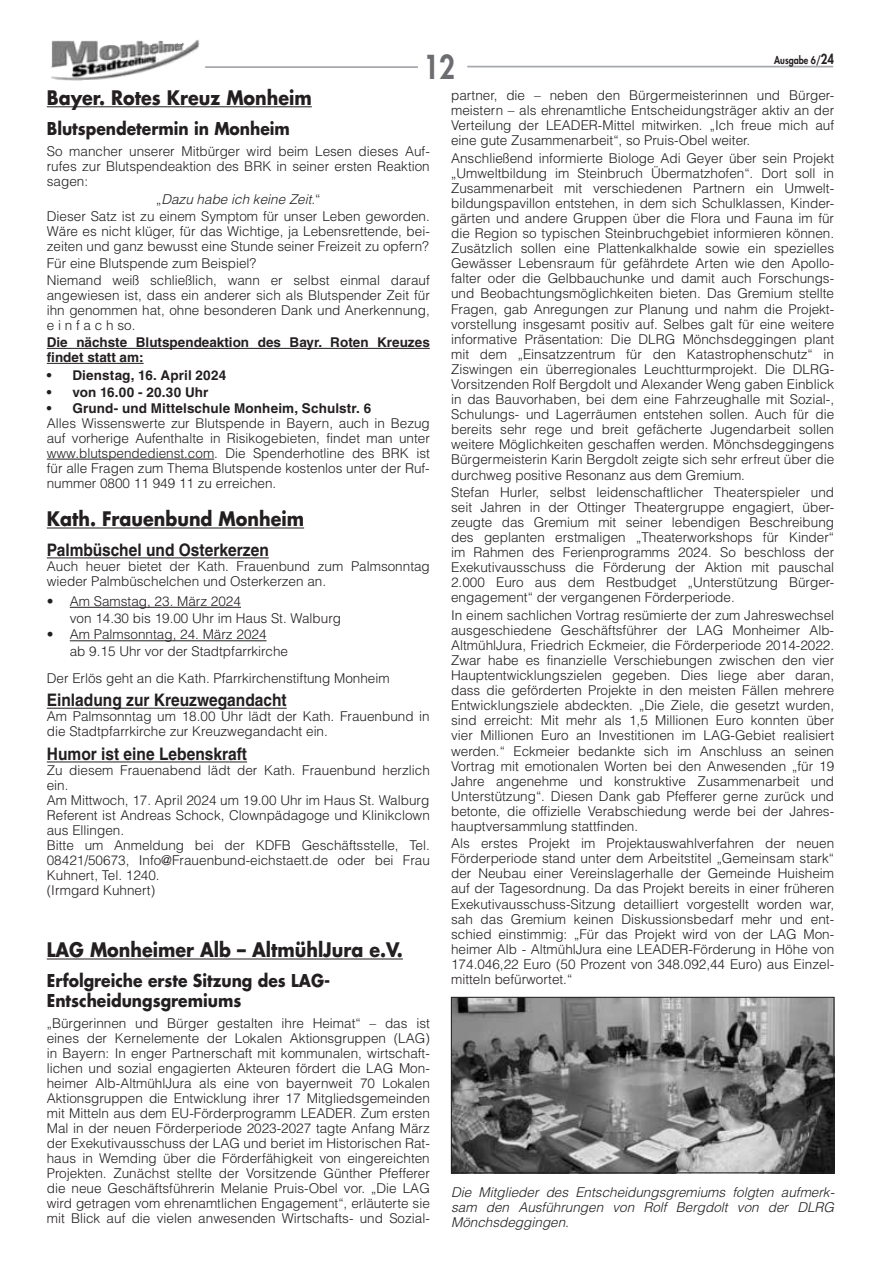
<style>
.page{position:relative;width:881px;height:1263px;background:#fff}
.page>*{position:absolute;margin:0;border:0;box-sizing:border-box;transform-origin:0 0}
.t1{font:800 32.1px "Futura LT";color:#6c6d70;scale:.85 1}
.t2{font:700 19.5px "Futura LT";color:#231f20;scale:.9 1}
.t3{font:700 17.25px/19.5px "Futura LT";color:#231f20;scale:.9 1}
.t4{font:700 17.25px "Helvetica LT";color:#231f20;scale:.9 1}
.t5{font:300 13.5px/15.1px "Helvetica LT";color:#231f20}
.t6{font:700 13.5px/15px "Helvetica LT";color:#231f20}
.t7{font:italic 300 13.5px/15.1px "Helvetica LT";color:#231f20;text-align:justify}
.t8{font:800 10.5px "Futura LT";color:#231f20;scale:.85 1}
.s1{font-size:13.5px}
.s2{font-style:italic}
</style>
<div class="page">
<img style="left:51px;top:40px;width:148px;height:41px">
<hr style="left:205px;top:66px;width:213px;height:2px;background:#a8a9ad">
<hr style="left:467px;top:66px;width:365px;height:1px;background:#a8a9ad">
<img style="left:453px;top:999px;width:378px;height:172px">
<div style="left:451px;top:997px;width:382px;height:176px;border:1px solid #231f20"></div>
<hr style="left:47px;top:106px;width:265px;height:1px;background:#231f20">
<hr style="left:47px;top:348px;width:382px;height:1px;background:#231f20">
<hr style="left:47px;top:363px;width:97px;height:1px;background:#231f20">
<hr style="left:47px;top:459px;width:167px;height:1px;background:#231f20">
<hr style="left:47px;top:527px;width:257px;height:1px;background:#231f20">
<hr style="left:47px;top:557px;width:222px;height:1px;background:#231f20">
<hr style="left:47px;top:708px;width:239px;height:1px;background:#231f20">
<hr style="left:47px;top:761px;width:200px;height:1px;background:#231f20">
<hr style="left:47px;top:958px;width:356px;height:1px;background:#231f20">
<hr style="left:70px;top:607px;width:171px;height:1px;background:#231f20">
<hr style="left:70px;top:640px;width:196px;height:1px;background:#231f20">
<h1 class="t1" style="left:423px;top:46px;width:39px">12</h1>
<p class="t8" style="left:774px;top:53px;width:72px">Ausgabe 6/<span class="s1">24</span></p>
<p class="t5" style="left:451px;top:88px;width:384px;text-align:justify">partner, die – neben den Bürgermeisterinnen und Bürger&shy;meistern – als ehrenamtliche Entscheidungsträger aktiv an der Verteilung der LEADER-Mittel mitwirken. „Ich freue mich auf eine gute Zusammenarbeit“, so Pruis-Obel weiter.</p>
<p class="t5" style="left:451px;top:150px;width:384px">Anschließend informierte Biologe Adi Geyer über sein Projekt „Umweltbildung im Steinbruch Übermatzhofen“. Dort soll in Zusammenarbeit mit verschiedenen Partnern ein Umwelt&shy;bildungspavillon entstehen, in dem sich Schulklassen, Kinder&shy;gärten und andere Gruppen über die Flora und Fauna im für die Region so typischen Steinbruchgebiet informieren können.<br>Zusätzlich sollen eine Plattenkalkhalde sowie ein spezielles Gewässer Lebensraum für gefährdete Arten wie den Apollo&shy;falter oder die Gelbbauchunke und damit auch Forschungs&shy;und Beobachtungsmöglichkeiten bieten. Das Gremium stellte Fragen, gab Anregungen zur Planung und nahm die Projekt&shy;vorstellung insgesamt positiv auf. Selbes galt für eine weitere informative Präsentation: Die DLRG Mönchsdeggingen plant mit dem „Einsatzzentrum für den Katastrophenschutz“ in Ziswingen ein überregionales Leuchtturmprojekt. Die DLRG-Vorsitzenden Rolf Bergdolt und Alexander Weng gaben Einblick in das Bauvorhaben, bei dem eine Fahrzeughalle mit Sozial-, Schulungs- und Lagerräumen entstehen sollen. Auch für die bereits sehr rege und breit gefächerte Jugendarbeit sollen weitere Möglichkeiten geschaffen werden. Mönchsdeggingens Bürgermeisterin Karin Bergdolt zeigte sich sehr erfreut über die durchweg positive Resonanz aus dem Gremium.</p>
<p class="t5" style="left:451px;top:484px;width:384px;text-align:justify">Stefan Hurler, selbst leidenschaftlicher Theaterspieler und seit Jahren in der Ottinger Theatergruppe engagiert, über&shy;zeugte das Gremium mit seiner lebendigen Beschreibung des geplanten erstmaligen „Theaterworkshops für Kinder“ im Rahmen des Ferienprogramms 2024. So beschloss der Exekutivausschuss die Förderung der Aktion mit pauschal</p>
<p class="t5" style="left:451px;top:575px;width:384px">2. 000 Euro aus dem Restbudget „Unterstützung Bürger&shy;engagement“ der vergangenen Förderperiode.</p>
<p class="t5" style="left:451px;top:607px;width:384px">In einem sachlichen Vortrag resümierte der zum Jahreswechsel ausgeschiedene Geschäftsführer der LAG Monheimer Alb-AltmühlJura, Friedrich Eckmeier, die Förderperiode 2014-2022.<br>Zwar habe es finanzielle Verschiebungen zwischen den vier Hauptentwicklungszielen gegeben. Dies liege aber daran, dass die geförderten Projekte in den meisten Fällen mehrere Entwicklungsziele abdeckten. „Die Ziele, die gesetzt wurden, sind erreicht: Mit mehr als 1,5 Millionen Euro konnten über vier Millionen Euro an Investitionen im LAG-Gebiet realisiert werden. “ Eckmeier bedankte sich im Anschluss an seinen Vortrag mit emotionalen Worten bei den Anwesenden „für 19<br>Jahre angenehme und konstruktive Zusammenarbeit und Unterstützung“. Diesen Dank gab Pfefferer gerne zurück und betonte, die offizielle Verabschiedung werde bei der Jahres&shy;hauptversammlung stattfinden.</p>
<p class="t5" style="left:451px;top:836px;width:384px;text-align:justify">Als erstes Projekt im Projektauswahlverfahren der neuen Förderperiode stand unter dem Arbeitstitel „Gemeinsam stark“ der Neubau einer Vereinslagerhalle der Gemeinde Huisheim auf der Tagesordnung. Da das Projekt bereits in einer früheren Exekutivausschuss-Sitzung detailliert vorgestellt worden war, sah das Gremium keinen Diskussionsbedarf mehr und ent&shy;schied einstimmig: „Für das Projekt wird von der LAG Mon&shy;heimer Alb - AltmühlJura eine LEADER-Förderung in Höhe von 174. 046,22 Euro (50 Prozent von 348. 092,44 Euro) aus Einzel&shy;mitteln befürwortet. “</p>
<h2 class="t2" style="left:47px;top:85px;width:296px">Bayer. Rotes Kreuz Monheim</h2>
<p class="t3" style="left:47px;top:119px;width:271px">Blutspendetermin in Monheim</p>
<p class="t5" style="left:47px;top:144px;width:384px;text-align:justify">So mancher unserer Mitbürger wird beim Lesen dieses Auf&shy;rufes zur Blutspendeaktion des BRK in seiner ersten Reaktion sagen:</p>
<p class="t5" style="left:47px;top:190px;width:381px;line-height:17.1px;text-align:center">„<span class="s2">Dazu habe ich keine Zeit</span>. “<br>Dieser Satz ist zu einem Symptom für unser Leben geworden.</p>
<p class="t5" style="left:47px;top:223px;width:384px">Wäre es nicht klüger, für das Wichtige, ja Lebensrettende, bei&shy;zeiten und ganz bewusst eine Stunde seiner Freizeit zu opfern?</p>
<p class="t5" style="left:47px;top:254px;width:384px;line-height:17.1px">Für eine Blutspende zum Beispiel?<br>Niemand weiß schließlich, wann er selbst einmal darauf</p>
<p class="t5" style="left:47px;top:287px;width:384px;text-align:justify">angewiesen ist, dass ein anderer sich als Blutspender Zeit für ihn genommen hat, ohne besonderen Dank und Anerkennung, e i n f a c h so.</p>
<p class="t6" style="left:47px;top:335px;width:384px">Die nächste Blutspendeaktion des Bayr. Roten Kreuzes findet statt am:</p>
<p class="t6" style="left:47px;top:368px;width:181px">• Dienstag, 16. April 2024</p>
<p class="t6" style="left:47px;top:384px;width:163px">• von 16.00 - 20.30 Uhr</p>
<p class="t6" style="left:47px;top:400px;width:326px">• Grund- und Mittelschule Monheim, Schulstr. 6</p>
<p class="t5" style="left:47px;top:415px;width:384px;text-align:justify">Alles Wissenswerte zur Blutspende in Bayern, auch in Bezug auf vorherige Aufenthalte in Risikogebieten, findet man unter www. blutspendedienst. com. Die Spenderhotline des BRK ist für alle Fragen zum Thema Blutspende kostenlos unter der Ruf&shy;nummer 0800 11 949 11 zu erreichen.</p>
<h2 class="t2" style="left:47px;top:506px;width:287px">Kath. Frauenbund Monheim</h2>
<p class="t4" style="left:47px;top:540px;width:248px">Palmbüschel und Osterkerzen</p>
<p class="t5" style="left:47px;top:559px;width:384px">Auch heuer bietet der Kath. Frauenbund zum Palmsonntag wieder Palmbüschelchen und Osterkerzen an.</p>
<p class="t5" style="left:70px;top:593px;width:273px;line-height:16.8px;text-indent:-23px">• Am Samstag, 23. März 2024<br>von 14.30 bis 19.00 Uhr im Haus St. Walburg</p>
<p class="t5" style="left:70px;top:626px;width:220px;line-height:16.8px;text-indent:-23px">• Am Palmsonntag, 24. März 2024<br>ab 9. 15 Uhr vor der Stadtpfarrkirche</p>
<p class="t5" style="left:47px;top:670px;width:344px">Der Erlös geht an die Kath. Pfarrkirchenstiftung Monheim</p>
<p class="t4" style="left:47px;top:690px;width:268px">Einladung zur Kreuzwegandacht</p>
<p class="t5" style="left:47px;top:709px;width:384px">Am Palmsonntag um 18.00 Uhr lädt der Kath. Frauenbund in die Stadtpfarrkirche zur Kreuzwegandacht ein.</p>
<p class="t4" style="left:47px;top:744px;width:224px">Humor ist eine Lebenskraft</p>
<p class="t5" style="left:47px;top:763px;width:384px">Zu diesem Frauenabend lädt der Kath. Frauenbund herzlich ein.<br>Am Mittwoch, 17. April 2024 um 19.00 Uhr im Haus St. Walburg Referent ist Andreas Schock, Clownpädagoge und Klinikclown aus Ellingen.<br>Bitte um Anmeldung bei der KDFB Geschäftsstelle, Tel.<br>08421/50673, Info@Frauenbund-eichstaett. de oder bei Frau Kuhnert, Tel. 1240.<br>(Irmgard Kuhnert)</p>
<h2 class="t2" style="left:47px;top:937px;width:397px">LAG Monheimer Alb – AltmühlJura e.V.</h2>
<p class="t3" style="left:47px;top:971px;width:316px">Erfolgreiche erste Sitzung des LAG-<br>Entscheidungsgremiums</p>
<p class="t5" style="left:47px;top:1016px;width:384px;text-align:justify">„Bürgerinnen und Bürger gestalten ihre Heimat“ – das ist eines der Kernelemente der Lokalen Aktionsgruppen (LAG) in Bayern: In enger Partnerschaft mit kommunalen, wirtschaft&shy;lichen und sozial engagierten Akteuren fördert die LAG Mon&shy;heimer Alb-AltmühlJura als eine von bayernweit 70 Lokalen Aktionsgruppen die Entwicklung ihrer 17 Mitgliedsgemeinden mit Mitteln aus dem EU-Förderprogramm LEADER. Zum ersten Mal in der neuen Förderperiode 2023-2027 tagte Anfang März der Exekutivausschuss der LAG und beriet im Historischen Rat&shy;haus in Wemding über die Förderfähigkeit von eingereichten Projekten. Zunächst stellte der Vorsitzende Günther Pfefferer die neue Geschäftsführerin Melanie Pruis-Obel vor. „Die LAG wird getragen vom ehrenamtlichen Engagement“, erläuterte sie mit Blick auf die vielen anwesenden Wirtschafts- und Sozial-</p>
<p class="t7" style="left:451px;top:1184px;width:384px">Die Mitglieder des Entscheidungsgremiums folgten aufmerk&shy;sam den Ausführungen von Rolf Bergdolt von der DLRG Mönchsdeggingen.</p>
</div>
